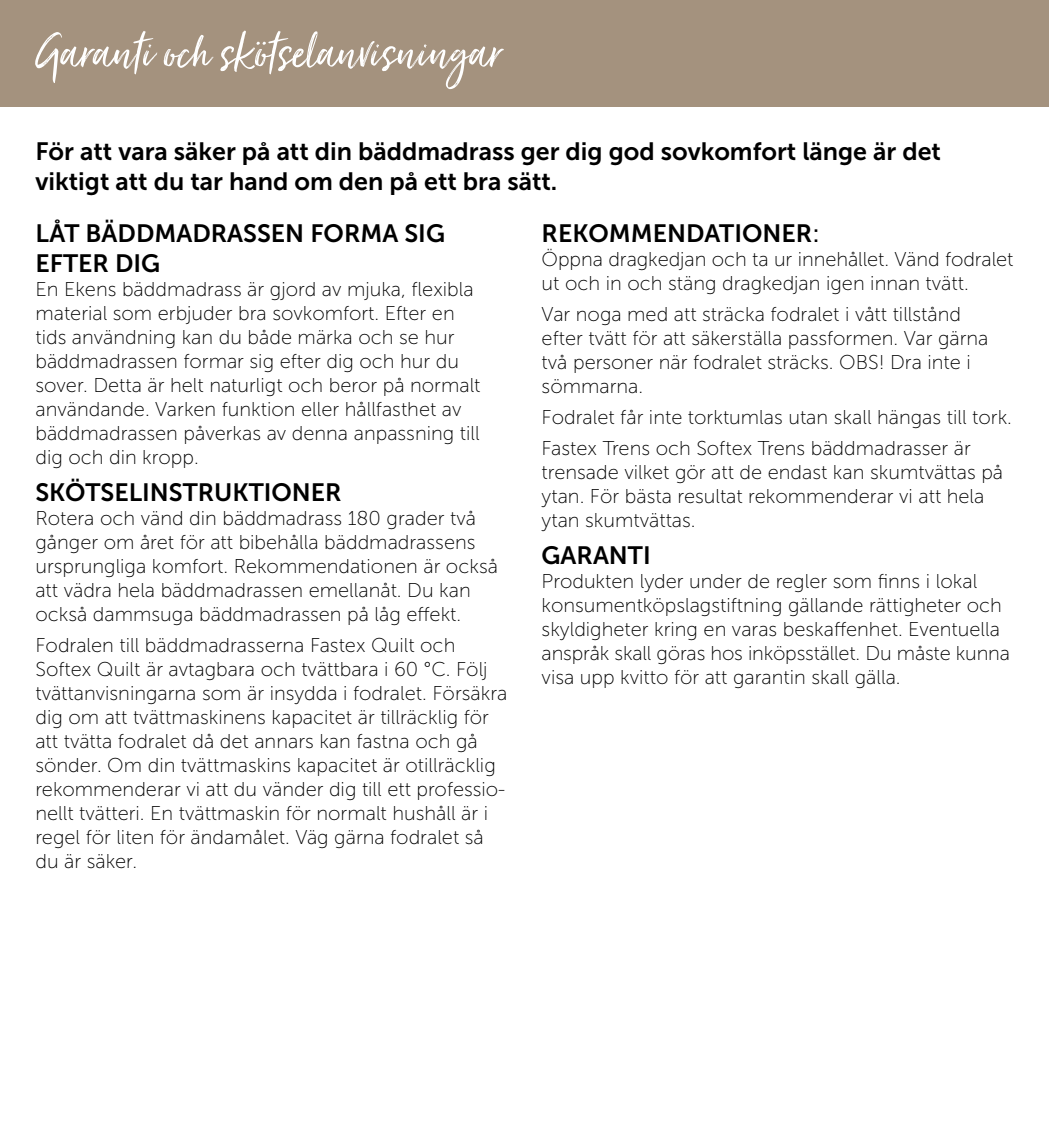
<style>
.page{position:relative;width:1049px;height:1134px;background:#fff}
.page>*{position:absolute;margin:0;border:0;box-sizing:border-box;transform-origin:0 0}
.t1{font:62.5px "Just Lovely";color:#fff}
.t2{font:25px/30px "Museo Sans 700";color:#000}
.t3{font:20px/24px "Museo Sans 100";color:#000}
.s1{font-family:"Museo Sans 500"}
</style>
<div class="page">
<div style="left:0;top:0;width:1049px;height:106px;background:#a4927e"></div>
<hr style="left:1048px;top:0;width:1px;height:638px;background:#9d9d9c">
<h1 class="t1" style="left:35px;top:14px;width:468px">Garanti och skötselanvisningar</h1>
<p class="t2" style="left:35px;top:136px;width:907px">För att vara säker på att din bäddmadrass ger dig god sovkomfort länge är det viktigt att du tar hand om den på ett bra sätt.</p>
<p class="t2" style="left:35px;top:218px;width:411px">LÅT BÄDDMADRASSEN FORMA SIG<br>EFTER DIG</p>
<p class="t3" style="left:35px;top:277px;width:447px">En Ekens bäddmadrass är gjord av mjuka, flexibla material som erbjuder bra sovkomfort. Efter en tids användning kan du både märka och se hur bäddmadrassen formar sig efter dig och hur du sover. Detta är helt naturligt och beror på normalt användande. Varken funktion eller hållfasthet av bäddmadrassen påverkas av denna anpassning till dig och din kropp.</p>
<p class="t2" style="left:35px;top:477px;width:308px">SKÖTSELINSTRUKTIONER</p>
<p class="t3" style="left:35px;top:506px;width:464px">Rotera och vänd din bäddmadrass 180 grader två gånger om året för att bibehålla bäddmadrassens ursprungliga komfort. Rekommendationen är också att vädra hela bäddmadrassen emellanåt. Du kan också dammsuga bäddmadrassen på låg effekt.</p>
<p class="t3" style="left:35px;top:634px;width:473px">Fodralen till bäddmadrasserna Fastex Quilt och Softex Quilt är avtagbara och tvättbara i 60 °C. Följ tvättanvisningarna som är insydda i fodralet. Försäkra dig om att tvättmaskinens kapacitet är tillräcklig för att tvätta fodralet då det annars kan fastna och gå sönder. Om din tvättmaskins kapacitet är otillräcklig rekommenderar vi att du vänder dig till ett professio&shy;nellt tvätteri. En tvättmaskin för normalt hushåll är i regel för liten för ändamålet. Väg gärna fodralet så du är säker.</p>
<p class="t2" style="left:542px;top:218px;width:279px">REKOMMENDATIONER<span class="s1">:</span></p>
<p class="t3" style="left:542px;top:247px;width:473px">Öppna dragkedjan och ta ur innehållet. Vänd fodralet ut och in och stäng dragkedjan igen innan tvätt.</p>
<p class="t3" style="left:542px;top:302px;width:448px">Var noga med att sträcka fodralet i vått tillstånd efter tvätt för att säkerställa passformen. Var gärna två personer när fodralet sträcks. OBS! Dra inte i sömmarna.</p>
<p class="t3" style="left:542px;top:402px;width:472px;line-height:31px">Fodralet får inte torktumlas utan skall hängas till tork.<br>Fastex Trens och Softex Trens bäddmadrasser är</p>
<p class="t3" style="left:542px;top:461px;width:463px">trensade vilket gör att de endast kan skumtvättas på ytan. För bästa resultat rekommenderar vi att hela ytan skumtvättas.</p>
<p class="t2" style="left:542px;top:541px;width:111px">GARANTI</p>
<p class="t3" style="left:542px;top:570px;width:470px">Produkten lyder under de regler som finns i lokal konsumentköpslagstiftning gällande rättigheter och skyldigheter kring en varas beskaffenhet. Eventuella anspråk skall göras hos inköpsstället. Du måste kunna visa upp kvitto för att garantin skall gälla.</p>
</div>
